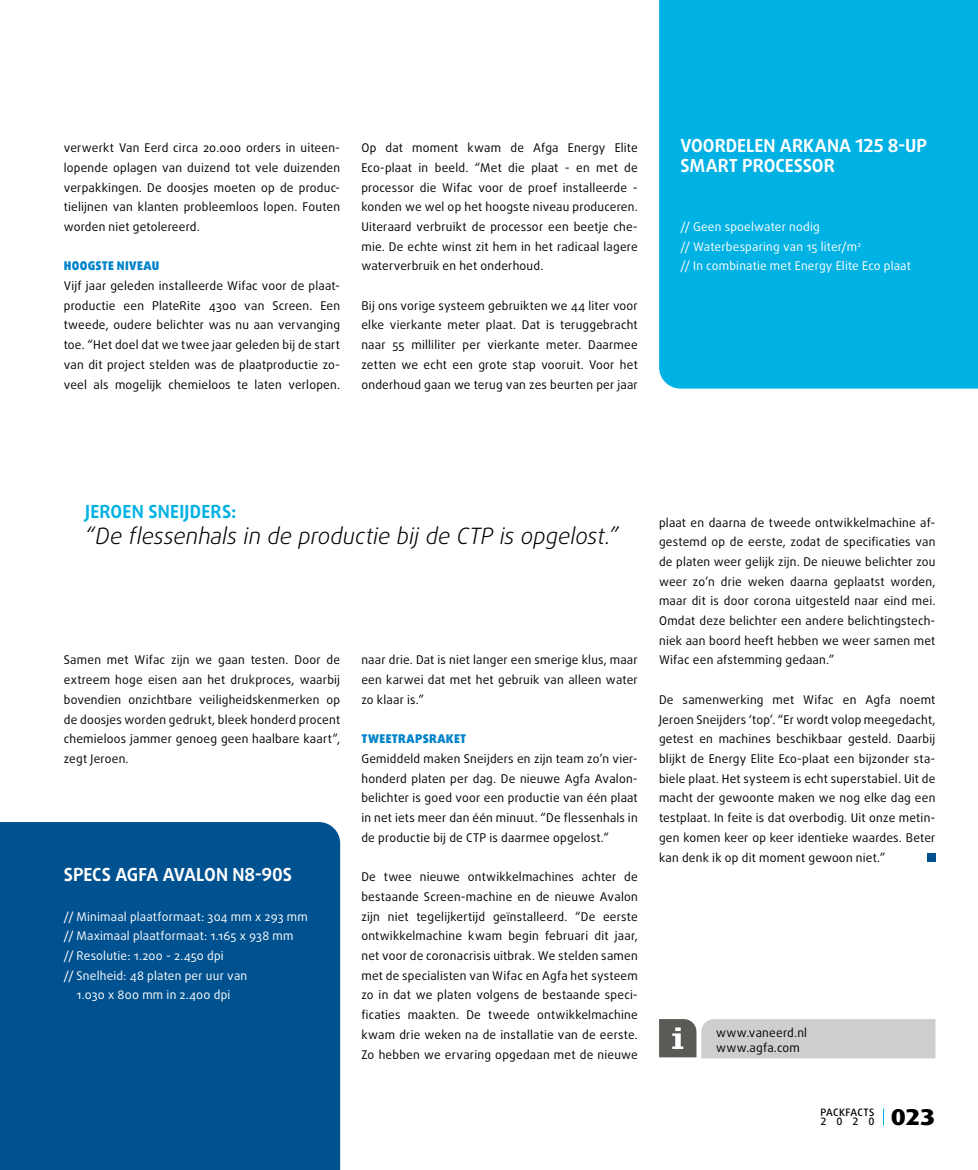
<style>
.page{position:relative;width:978px;height:1170px;background:#fff}
.page>*{position:absolute;margin:0;border:0;box-sizing:border-box;transform-origin:0 0}
.t1{font:800 22.8px "Dax Wide";color:#000}
.t2{font:italic 300 22.5px "Daxline Pro";letter-spacing:-.005em;color:#000}
.t3{font:700 18px/19.6px "Daxline Pro";color:#fff}
.t4{font:700 18px "Daxline Pro";letter-spacing:.015em;color:#00b1e4}
.t5{font:12px/19.6px "Daxline Pro";letter-spacing:.02em;color:#000;text-align:justify}
.t6{font:12px/19.6px "Daxline Pro";letter-spacing:.015em;color:#fff}
.t7{font:900 12px "Daxline Pro";letter-spacing:.03em;color:#0083ca}
.t8{font:500 10.2px/9.6px "Daxline Pro";letter-spacing:.045em;color:#000}
</style>
<div class="page">
<svg style="left:883px;top:1108px;width:1px;height:17px"></svg>
<svg style="left:659px;top:1019px;width:276px;height:39px;background:#c2c2c0"></svg>
<div style="left:0;top:822px;width:340px;height:347px;background:#005190"></div>
<div style="left:659px;top:0;width:319px;height:388px;background:#00b1e4"></div>
<div style="left:927px;top:852px;width:8px;height:9px;background:#005190"></div>
<p class="t5" style="left:64px;top:138px;width:278px">verwerkt Van Eerd circa 20.000 orders in uiteen&shy;lopende oplagen van duizend tot vele duizenden verpakkingen. De doosjes moeten op de produc&shy;tielijnen van klanten probleemloos lopen. Fouten worden niet getolereerd.</p>
<p class="t7" style="left:64px;top:258px;width:97px">HOOGSTE NIVEAU</p>
<p class="t5" style="left:64px;top:276px;width:278px">Vijf jaar geleden installeerde Wifac voor de plaat&shy;productie een PlateRite 4300 van Screen. Een tweede, oudere belichter was nu aan vervanging toe. “Het doel dat we twee jaar geleden bij de start van dit project stelden was de plaatproductie zo&shy;veel als mogelijk chemieloos te laten verlopen.</p>
<p class="t5" style="left:361px;top:138px;width:278px">Op dat moment kwam de Afga Energy Elite Eco-plaat in beeld. “Met die plaat - en met de processor die Wifac voor de proef installeerde - konden we wel op het hoogste niveau produceren.<br>Uiteraard verbruikt de processor een beetje che&shy;mie. De echte winst zit hem in het radicaal lagere waterverbruik en het onderhoud.</p>
<p class="t5" style="left:361px;top:296px;width:278px">Bij ons vorige systeem gebruikten we 44 liter voor elke vierkante meter plaat. Dat is teruggebracht naar 55 milliliter per vierkante meter. Daarmee zetten we echt een grote stap vooruit. Voor het onderhoud gaan we terug van zes beurten per jaar</p>
<h3 class="t3" style="left:680px;top:136px;width:248px">VOORDELEN ARKANA 125 8-UP<br>SMART PROCESSOR</h3>
<p class="t6" style="left:680px;top:217px;width:232px">// Geen spoelwater nodig<br>// Waterbesparing van 15 liter/m<sup>2<br></sup>// In combinatie met Energy Elite Eco plaat</p>
<h3 class="t4" style="left:85px;top:500px;width:153px">JEROEN SNEIJDERS:</h3>
<h2 class="t2" style="left:85px;top:520px;width:535px">“De flessenhals in de productie bij de CTP is opgelost.”</h2>
<p class="t5" style="left:64px;top:650px;width:278px">Samen met Wifac zijn we gaan testen. Door de extreem hoge eisen aan het drukproces, waarbij bovendien onzichtbare veiligheidskenmerken op de doosjes worden gedrukt, bleek honderd procent chemieloos jammer genoeg geen haalbare kaart”, zegt Jeroen.</p>
<h3 class="t3" style="left:64px;top:864px;width:230px">SPECS AGFA AVALON N8-90S</h3>
<p class="t6" style="left:64px;top:906px;width:246px">// Minimaal plaatformaat: 304 mm x 293 mm</p>
<p class="t6" style="left:64px;top:926px;width:231px">// Maximaal plaatformaat: 1.165 x 938 mm</p>
<p class="t6" style="left:64px;top:945px;width:162px">// Resolutie: 1.200 - 2.450 dpi</p>
<p class="t6" style="left:64px;top:965px;width:185px">// Snelheid: 48 platen per uur van</p>
<p class="t6" style="left:77px;top:985px;width:155px">1.030 x 800 mm in 2.400 dpi</p>
<p class="t5" style="left:361px;top:650px;width:278px">naar drie. Dat is niet langer een smerige klus, maar een karwei dat met het gebruik van alleen water zo klaar is.”</p>
<p class="t7" style="left:361px;top:731px;width:106px">TWEETRAPSRAKET</p>
<p class="t5" style="left:361px;top:748px;width:278px">Gemiddeld maken Sneijders en zijn team zo’n vier&shy;honderd platen per dag. De nieuwe Agfa Avalon&shy;belichter is goed voor een productie van één plaat in net iets meer dan één minuut. “De flessenhals in de productie bij de CTP is daarmee opgelost.”</p>
<p class="t5" style="left:361px;top:867px;width:278px">De twee nieuwe ontwikkelmachines achter de bestaande Screen-machine en de nieuwe Avalon zijn niet tegelijkertijd geïnstalleerd. “De eerste ontwikkelmachine kwam begin februari dit jaar, net voor de coronacrisis uitbrak. We stelden samen met de specialisten van Wifac en Agfa het systeem zo in dat we platen volgens de bestaande speci&shy;ficaties maakten. De tweede ontwikkelmachine kwam drie weken na de installatie van de eerste.<br>Zo hebben we ervaring opgedaan met de nieuwe</p>
<p class="t5" style="left:659px;top:512px;width:278px">plaat en daarna de tweede ontwikkelmachine af&shy;gestemd op de eerste, zodat de specificaties van de platen weer gelijk zijn. De nieuwe belichter zou weer zo’n drie weken daarna geplaatst worden, maar dit is door corona uitgesteld naar eind mei.<br>Omdat deze belichter een andere belichtingstech&shy;niek aan boord heeft hebben we weer samen met Wifac een afstemming gedaan.”</p>
<p class="t5" style="left:659px;top:689px;width:278px">De samenwerking met Wifac en Agfa noemt Jeroen Sneijders ‘top’. “Er wordt volop meegedacht, getest en machines beschikbaar gesteld. Daarbij blijkt de Energy Elite Eco-plaat een bijzonder sta&shy;biele plaat. Het systeem is echt superstabiel. Uit de macht der gewoonte maken we nog elke dag een testplaat. In feite is dat overbodig. Uit onze metin&shy;gen komen keer op keer identieke waardes. Beter kan denk ik op dit moment gewoon niet.”</p>
<p class="t5" style="left:716px;top:1024px;width:93px;line-height:15px">www.vaneerd.nl www.agfa.com</p>
<p class="t8" style="left:820px;top:1107px;width:56px">PACKFACTS<br>2020</p>
<h1 class="t1" style="left:891px;top:1103px;width:46px">023</h1>
</div>
